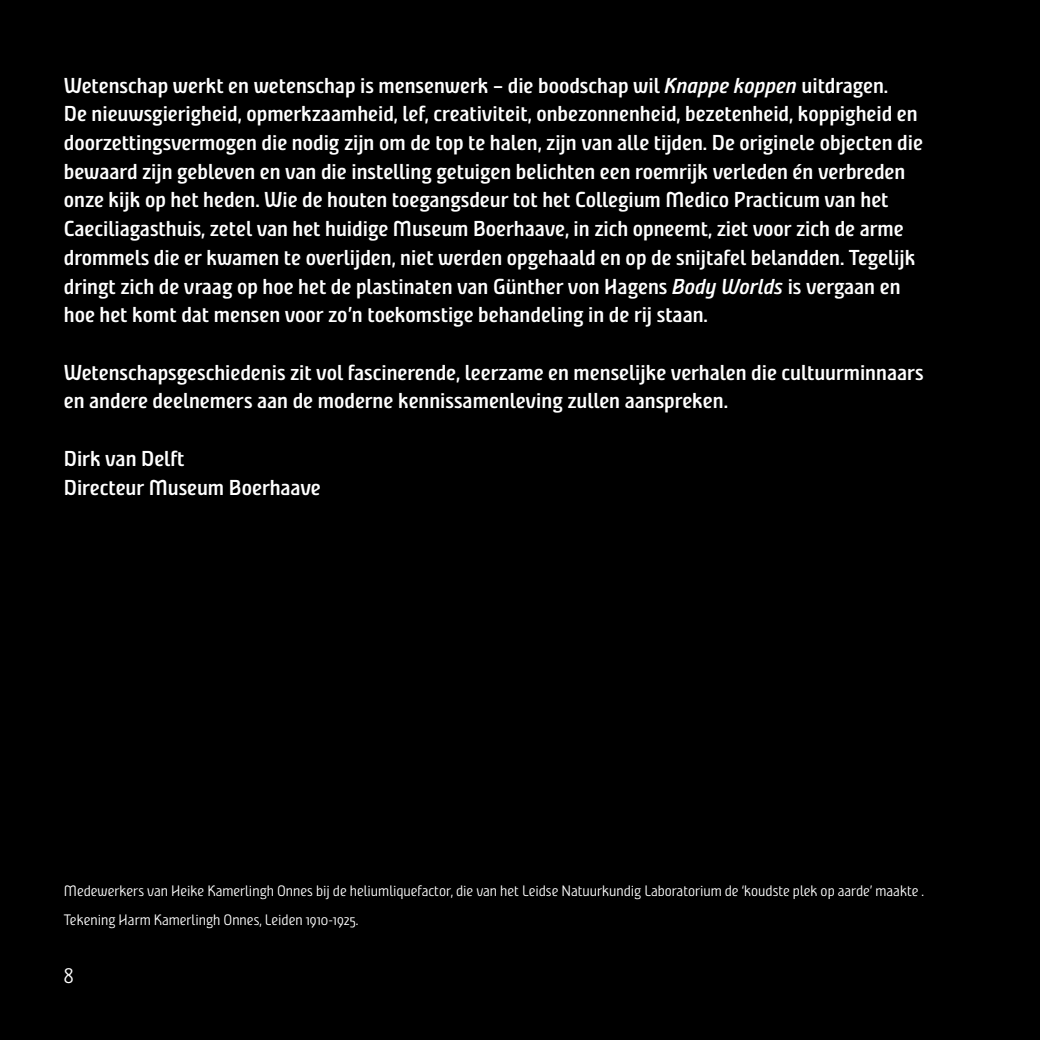
<style>
.page{position:relative;width:1040px;height:1040px;background:#000}
.page>*{position:absolute;margin:0;border:0;box-sizing:border-box;transform-origin:0 0}
.t1{font:22.5px/28.8px "Nordic Narrow Pro Sem Bd";color:#fff}
.t2{font:300 22.5px "Nordic Narrow Pro";color:#fff}
.t3{font:300 15.75px/28.8px "Nordic Narrow Pro";color:#fff}
.s1{font-style:italic}
</style>
<div class="page">
<p class="t1" style="left:64px;top:70px;width:860px">Wetenschap werkt en wetenschap is mensenwerk – die boodschap wil <span class="s1">Knappe koppen</span> uitdragen.<br>De nieuwsgierigheid, opmerkzaamheid, lef, creativiteit, onbezonnenheid, bezetenheid, koppigheid en doorzettingsvermogen die nodig zijn om de top te halen, zijn van alle tijden. De originele objecten die bewaard zijn gebleven en van die instelling getuigen belichten een roemrijk verleden én verbreden onze kijk op het heden. Wie de houten toegangsdeur tot het Collegium Medico Practicum van het Caeciliagasthuis, zetel van het huidige Museum Boerhaave, in zich opneemt, ziet voor zich de arme drommels die er kwamen te overlijden, niet werden opgehaald en op de snijtafel belandden. Tegelijk dringt zich de vraag op hoe het de plastinaten van Günther von Hagens <span class="s1">Body Worlds</span> is vergaan en hoe het komt dat mensen voor zo’n toekomstige behandeling in de rij staan.</p>
<p class="t1" style="left:64px;top:358px;width:861px">Wetenschapsgeschiedenis zit vol fascinerende, leerzame en menselijke verhalen die cultuurminnaars en andere deelnemers aan de moderne kennissamenleving zullen aanspreken.</p>
<p class="t1" style="left:64px;top:444px;width:258px">Dirk van Delft<br>Directeur Museum Boerhaave</p>
<p class="t3" style="left:64px;top:876px;width:862px">Medewerkers van Heike Kamerlingh Onnes bij de heliumliquefactor, die van het Leidse Natuurkundig Laboratorium de ‘koudste plek op aarde’ maakte .<br>Tekening Harm Kamerlingh Onnes, Leiden 1910-1925.</p>
<p class="t2" style="left:64px;top:963px;width:11px">8</p>
</div>
